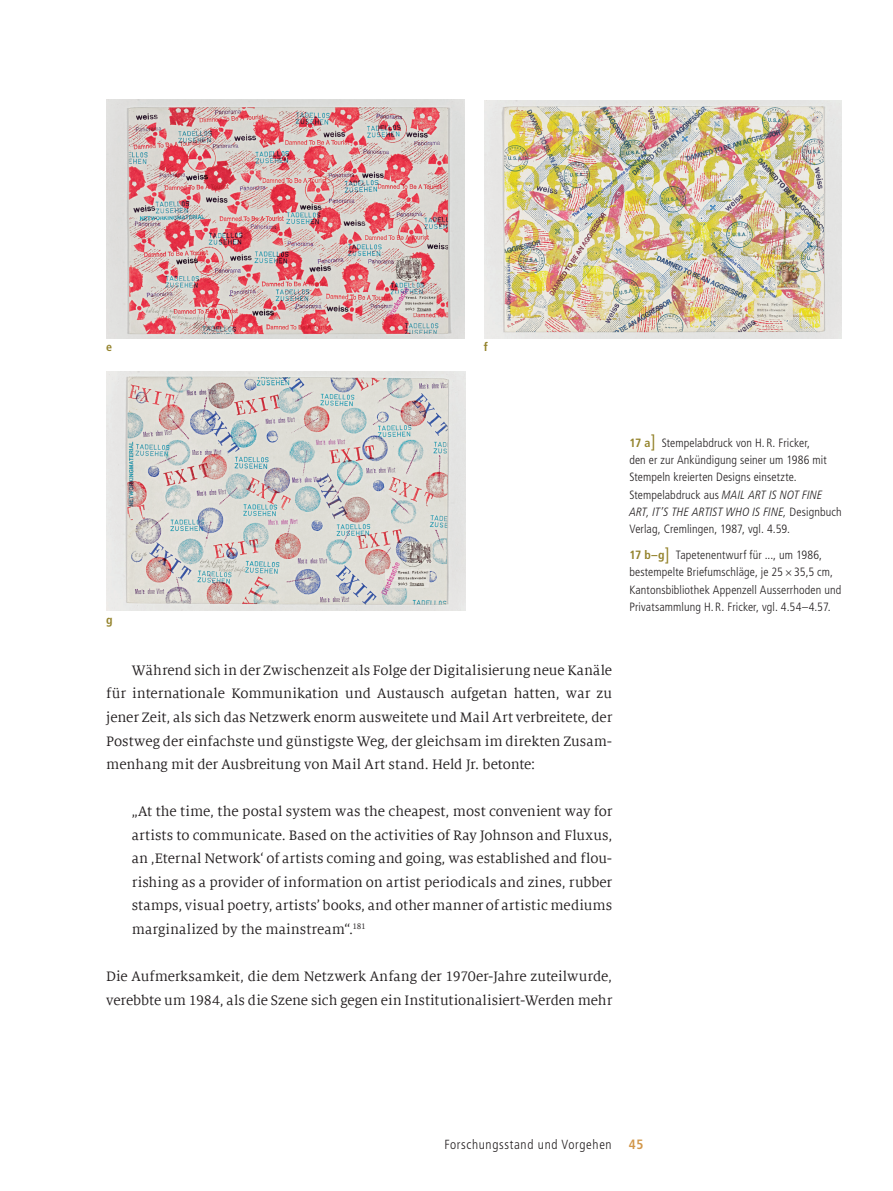
<style>
.page{position:relative;width:893px;height:1191px;background:#fff}
.page>*{position:absolute;margin:0;border:0;box-sizing:border-box;transform-origin:0 0}
.t1{font:15.15px/23.5px "Milo Serif Offc";color:#231f20;text-align:justify}
.t2{font:700 condensed 13.5px "Frutiger";color:#d2974a}
.t3{font:300 condensed 13.2px "Frutiger";letter-spacing:.05em;color:#231f20}
.t4{font:300 condensed 12px/17.2px "Frutiger";letter-spacing:.01em;color:#231f20}
.t5{font:italic 300 condensed 12px "Frutiger LT Pro";letter-spacing:.005em;color:#231f20}
.t6{font:700 condensed 12px "Frutiger";color:#94832c}
.s1{font-weight:700;color:#94832c}
.s2{font-weight:400;font-size:18px;color:#94832c}
.s3{font-family:"Frutiger LT Pro";font-style:italic}
.s4{font-family:"Frutiger";font-style:normal}
</style>
<div class="page">
<img style="left:106px;top:99px;width:358px;height:239px">
<img style="left:484px;top:100px;width:358px;height:239px">
<img style="left:106px;top:371px;width:359px;height:240px">
<p class="t6" style="left:106px;top:340px;width:7px">e</p>
<p class="t6" style="left:484px;top:340px;width:5px">f</p>
<p class="t6" style="left:106px;top:613px;width:8px">g</p>
<p class="t1" style="left:106px;top:658px;width:507px;text-indent:26px">Während sich in der Zwischenzeit als Folge der Digitalisierung neue Kanäle für internationale Kommunikation und Austausch aufgetan hatten, war zu jener Zeit, als sich das Netzwerk enorm ausweitete und Mail Art verbreitete, der Postweg der einfachste und günstigste Weg, der gleichsam im direkten Zusam&shy;menhang mit der Ausbreitung von Mail Art stand. Held Jr. betonte:</p>
<p class="t1" style="left:132px;top:800px;width:482px">„At the time, the postal system was the cheapest, most convenient way for artists to communicate. Based on the activities of Ray Johnson and Fluxus, an ,Eternal Network‘ of artists coming and going, was established and flou&shy;rishing as a provider of information on artist periodicals and zines, rubber stamps, visual poetry, artists’ books, and other manner of artistic mediums marginalized by the mainstream“.<sup>181</sup></p>
<p class="t1" style="left:106px;top:965px;width:507px">Die Aufmerksamkeit, die dem Netzwerk Anfang der 1970er-Jahre zuteilwurde, verebbte um 1984, als die Szene sich gegen ein Institutionalisiert-Werden mehr</p>
<p class="t4" style="left:629px;top:434px;width:199px"><span class="s1">17 a</span><span class="s2">]</span> Stempelabdruck von H .R. Fricker, den er zur Ankündigung seiner um 1986 mit Stempeln kreierten Designs einsetzte.<br>Stempelabdruck aus <span class="s3">MAIL ART IS NOT FINE</span></p>
<p class="t5" style="left:629px;top:505px;width:214px">ART, IT’S THE ARTIST WHO IS FINE, <span class="s4">Designbuch</span></p>
<p class="t4" style="left:629px;top:516px;width:194px;line-height:25.8px">Verlag, Cremlingen, 1987, vgl. 4.59.<br><span class="s1">17 b–g</span><span class="s2">]</span> Tapetenentwurf für ..., um 1986,</p>
<p class="t4" style="left:629px;top:563px;width:214px">bestempelte Briefumschläge, je 25 × 35,5 cm,<br>Kantonsbibliothek Appenzell Ausserrhoden und<br>Privatsammlung H .R. Fricker, vgl. 4.54–4.57.</p>
<p class="t3" style="left:445px;top:1136px;width:169px">Forschungsstand und Vorgehen</p>
<p class="t2" style="left:629px;top:1136px;width:16px">45</p>
</div>
